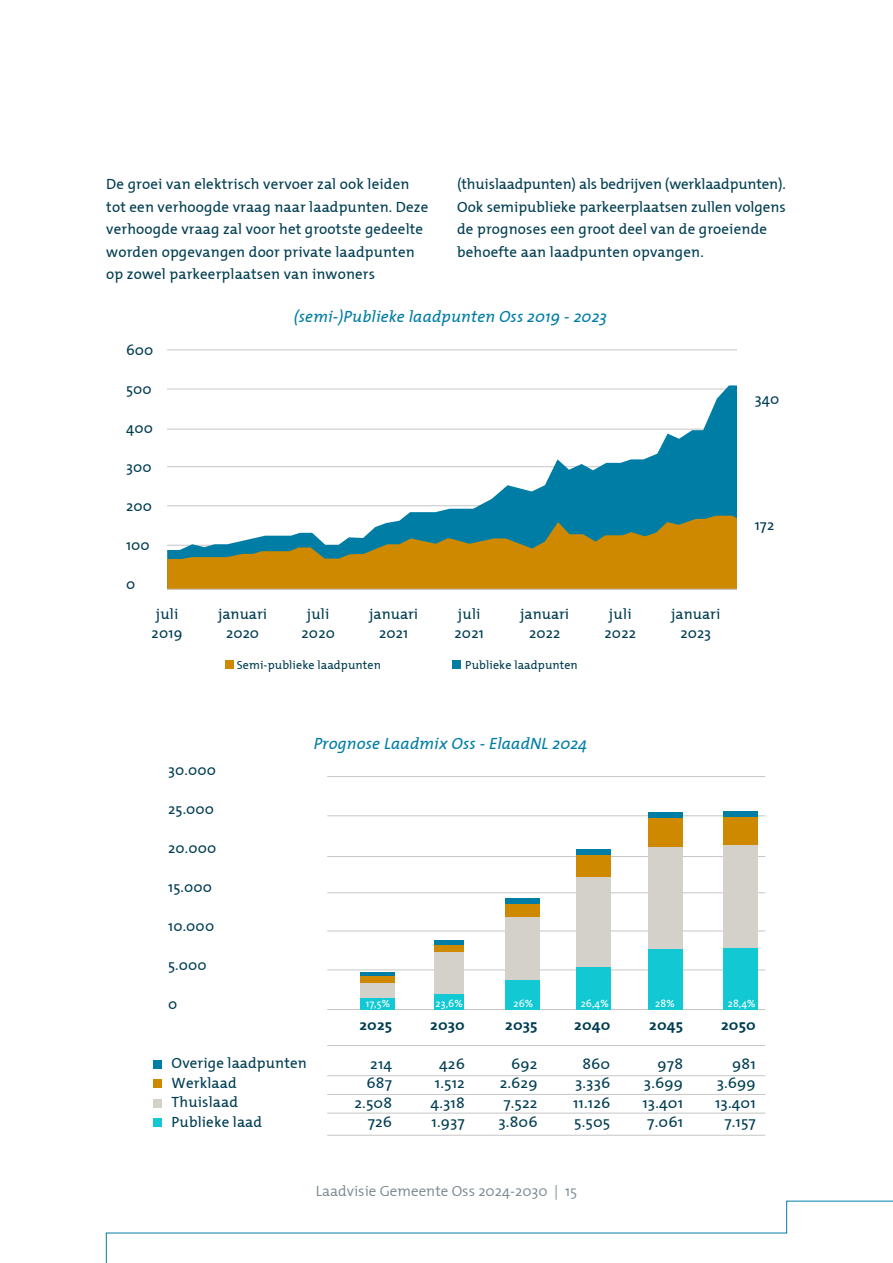
<style>
.page{position:relative;width:893px;height:1263px;background:#fff}
.page>*{position:absolute;margin:0;border:0;box-sizing:border-box;transform-origin:0 0}
.t1{font:italic 16.5px "The Mix";letter-spacing:.01em;color:#017da5}
.Platte_tekst{font:15px/22.5px "The Mix";letter-spacing:.01em;color:#003e52}
.t2{font:15px/19.5px "The Mix";letter-spacing:.01em;color:#003d52;text-align:center}
.t3{font:15px/19.5px "The Mix";letter-spacing:.01em;color:#003d52;text-align:right;scale:1.06 1}
.t4{font:300 15px "The Mix";color:#78878e}
.t5{font:700 15px "The Mix";letter-spacing:.01em;color:#003d52;scale:1.06 1}
.t6{font:12px "The Mix";letter-spacing:.01em;color:#003d52}
.t7{font:10.5px "The Mix";letter-spacing:.01em;color:#fff}
</style>
<div class="page">
<svg style="left:106px;top:1200px;width:787px;height:63px"></svg>
<hr style="left:167px;top:349px;width:570px;height:1px;background:#c6c6c6">
<svg style="left:167px;top:385px;width:570px;height:131px"></svg>
<svg style="left:167px;top:516px;width:570px;height:73px;background:#a49548"></svg>
<div style="left:225px;top:660px;width:9px;height:8px;background:#ce8900"></div>
<div style="left:452px;top:660px;width:9px;height:8px;background:#007da5"></div>
<hr style="left:167px;top:589px;width:570px;height:1px;background:#c6c6c6">
<hr style="left:327px;top:776px;width:438px;height:1px;background:#c6c6c6">
<hr style="left:327px;top:1045px;width:438px;height:1px;background:#c6c6c6">
<hr style="left:327px;top:815px;width:438px;height:1px;background:#c6c6c6">
<hr style="left:327px;top:856px;width:438px;height:1px;background:#c6c6c6">
<hr style="left:327px;top:892px;width:438px;height:1px;background:#c6c6c6">
<hr style="left:327px;top:930px;width:438px;height:1px;background:#c6c6c6">
<hr style="left:327px;top:969px;width:438px;height:1px;background:#c6c6c6">
<hr style="left:327px;top:1009px;width:438px;height:1px;background:#c6c6c6">
<div style="left:154px;top:1060px;width:8px;height:8px;background:#007da5"></div>
<div style="left:360px;top:998px;width:34px;height:11px;background:#12c9d3"></div>
<div style="left:154px;top:1079px;width:8px;height:9px;background:#ce8900"></div>
<div style="left:154px;top:1118px;width:8px;height:9px;background:#12c9d3"></div>
<div style="left:154px;top:1099px;width:8px;height:8px;background:#d4d0ca"></div>
<hr style="left:327px;top:1075px;width:438px;height:1px;background:#c6c6c6">
<hr style="left:327px;top:1113px;width:438px;height:1px;background:#c6c6c6">
<div style="left:360px;top:981px;width:34px;height:17px;background:#d4d0ca"></div>
<div style="left:360px;top:976px;width:34px;height:6px;background:#ce8900"></div>
<hr style="left:360px;top:972px;width:34px;height:4px;background:#007da5">
<hr style="left:327px;top:1135px;width:438px;height:1px;background:#c6c6c6">
<div style="left:648px;top:846px;width:34px;height:114px;background:#d4d0ca"></div>
<div style="left:577px;top:877px;width:34px;height:97px;background:#d4d0ca"></div>
<div style="left:506px;top:906px;width:34px;height:85px;background:#d4d0ca"></div>
<div style="left:434px;top:945px;width:30px;height:51px;background:#d4d0ca"></div>
<div style="left:434px;top:944px;width:30px;height:8px;background:#ce8900"></div>
<hr style="left:434px;top:940px;width:30px;height:4px;background:#007da5">
<div style="left:506px;top:904px;width:34px;height:13px;background:#ce8900"></div>
<div style="left:577px;top:854px;width:34px;height:23px;background:#ce8900"></div>
<div style="left:648px;top:818px;width:34px;height:28px;background:#ce8900"></div>
<div style="left:648px;top:812px;width:34px;height:6px;background:#007da5"></div>
<div style="left:577px;top:849px;width:34px;height:5px;background:#007da5"></div>
<div style="left:506px;top:898px;width:34px;height:6px;background:#007da5"></div>
<hr style="left:327px;top:1094px;width:438px;height:1px;background:#c6c6c6">
<div style="left:434px;top:993px;width:30px;height:16px;background:#12c9d3"></div>
<div style="left:506px;top:980px;width:34px;height:29px;background:#12c9d3"></div>
<div style="left:577px;top:966px;width:34px;height:43px;background:#12c9d3"></div>
<div style="left:648px;top:949px;width:34px;height:60px;background:#12c9d3"></div>
<div style="left:724px;top:843px;width:34px;height:117px;background:#d4d0ca"></div>
<div style="left:724px;top:816px;width:34px;height:29px;background:#ce8900"></div>
<div style="left:724px;top:811px;width:34px;height:5px;background:#007da5"></div>
<div style="left:724px;top:948px;width:34px;height:61px;background:#12c9d3"></div>
<p class="Platte_tekst" style="left:106px;top:172px;width:324px">De groei van elektrisch vervoer zal ook leiden tot een verhoogde vraag naar laadpunten. Deze verhoogde vraag zal voor het grootste gedeelte worden opgevangen door private laadpunten op zowel parkeerplaatsen van inwoners</p>
<p class="Platte_tekst" style="left:457px;top:172px;width:330px">(thuislaadpunten) als bedrijven (werklaadpunten).<br>Ook semipublieke parkeerplaatsen zullen volgens de prognoses een groot deel van de groeiende behoefte aan laadpunten opvangen.</p>
<p class="t2" style="left:126px;top:340px;width:29px">600</p>
<p class="t2" style="left:126px;top:379px;width:27px">500</p>
<p class="t2" style="left:126px;top:418px;width:28px">400</p>
<p class="t2" style="left:126px;top:457px;width:27px">300</p>
<p class="t2" style="left:126px;top:496px;width:27px">200</p>
<p class="t2" style="left:126px;top:535px;width:25px">100</p>
<p class="t2" style="left:126px;top:574px;width:11px">0</p>
<p class="t1" style="left:294px;top:302px;width:315px">(semi-)Publieke laadpunten Oss 2019 - 2023</p>
<p class="t2" style="left:152px;top:604px;width:33px;text-align:left">juli<br>2019</p>
<p class="t2" style="left:369px;top:604px;width:51px">januari<br>2021</p>
<p class="t2" style="left:301px;top:604px;width:35px">juli<br>2020</p>
<p class="t2" style="left:520px;top:604px;width:51px">januari<br>2022</p>
<p class="t2" style="left:454px;top:604px;width:31px;text-align:left">juli<br>2021</p>
<p class="t2" style="left:671px;top:604px;width:51px">januari<br>2023</p>
<p class="t2" style="left:604px;top:604px;width:33px">juli<br>2022</p>
<p class="t2" style="left:218px;top:604px;width:51px">januari<br>2020</p>
<p class="t6" style="left:237px;top:655px;width:146px">Semi-publieke laadpunten</p>
<p class="t6" style="left:465px;top:655px;width:114px">Publieke laadpunten</p>
<p class="t1" style="left:314px;top:729px;width:275px">Prognose Laadmix Oss - ElaadNL 2024</p>
<p class="t2" style="left:755px;top:389px;width:26px">340</p>
<p class="t2" style="left:755px;top:515px;width:21px">172</p>
<p class="t2" style="left:168px;top:760px;width:49px">30.000</p>
<p class="t2" style="left:168px;top:799px;width:47px">25.000</p>
<p class="t2" style="left:168px;top:838px;width:50px">20.000</p>
<p class="t2" style="left:168px;top:877px;width:45px">15.000</p>
<p class="t2" style="left:168px;top:916px;width:48px">10.000</p>
<p class="t2" style="left:168px;top:955px;width:40px">5.000</p>
<p class="t2" style="left:168px;top:994px;width:11px">0</p>
<p class="t2" style="left:172px;top:1053px;width:137px;text-align:left">Overige laadpunten<br>Werklaad<br>Thuislaad<br>Publieke laad</p>
<p class="t7" style="left:366px;top:995px;width:26px">17,5%</p>
<p class="t7" style="left:436px;top:995px;width:29px">23,6%</p>
<p class="t7" style="left:514px;top:995px;width:21px">26%</p>
<p class="t7" style="left:581px;top:995px;width:30px">26,4%</p>
<p class="t7" style="left:655px;top:995px;width:21px">28%</p>
<p class="t7" style="left:728px;top:995px;width:29px">28,4%</p>
<p class="t5" style="left:359px;top:1012px;width:32px">2025</p>
<p class="t3" style="left:354px;top:1053px;width:37px">214<br>687<br>2.508<br>726</p>
<p class="t5" style="left:430px;top:1012px;width:34px">2030</p>
<p class="t3" style="left:431px;top:1053px;width:34px;text-align:center">426<br>1.512<br>4.318<br>1.937</p>
<p class="t5" style="left:505px;top:1012px;width:32px">2035</p>
<p class="t3" style="left:498px;top:1053px;width:38px">692<br>2.629<br>7.522<br>3.806</p>
<p class="t5" style="left:574px;top:1012px;width:36px">2040</p>
<p class="t3" style="left:573px;top:1053px;width:37px;text-align:justify;text-indent:9px">860<br>3.336<br>11.126<br>5.505</p>
<p class="t5" style="left:649px;top:1012px;width:33px">2045</p>
<p class="t3" style="left:642px;top:1053px;width:40px">978<br>3.699<br>13.401<br>7.061</p>
<p class="t5" style="left:721px;top:1012px;width:34px">2050</p>
<p class="t3" style="left:715px;top:1053px;width:40px">981<br>3.699<br>13.401<br>7.157</p>
<p class="t4" style="left:316px;top:1179px;width:263px">Laadvisie Gemeente Oss 2024-2030 | 15</p>
</div>
